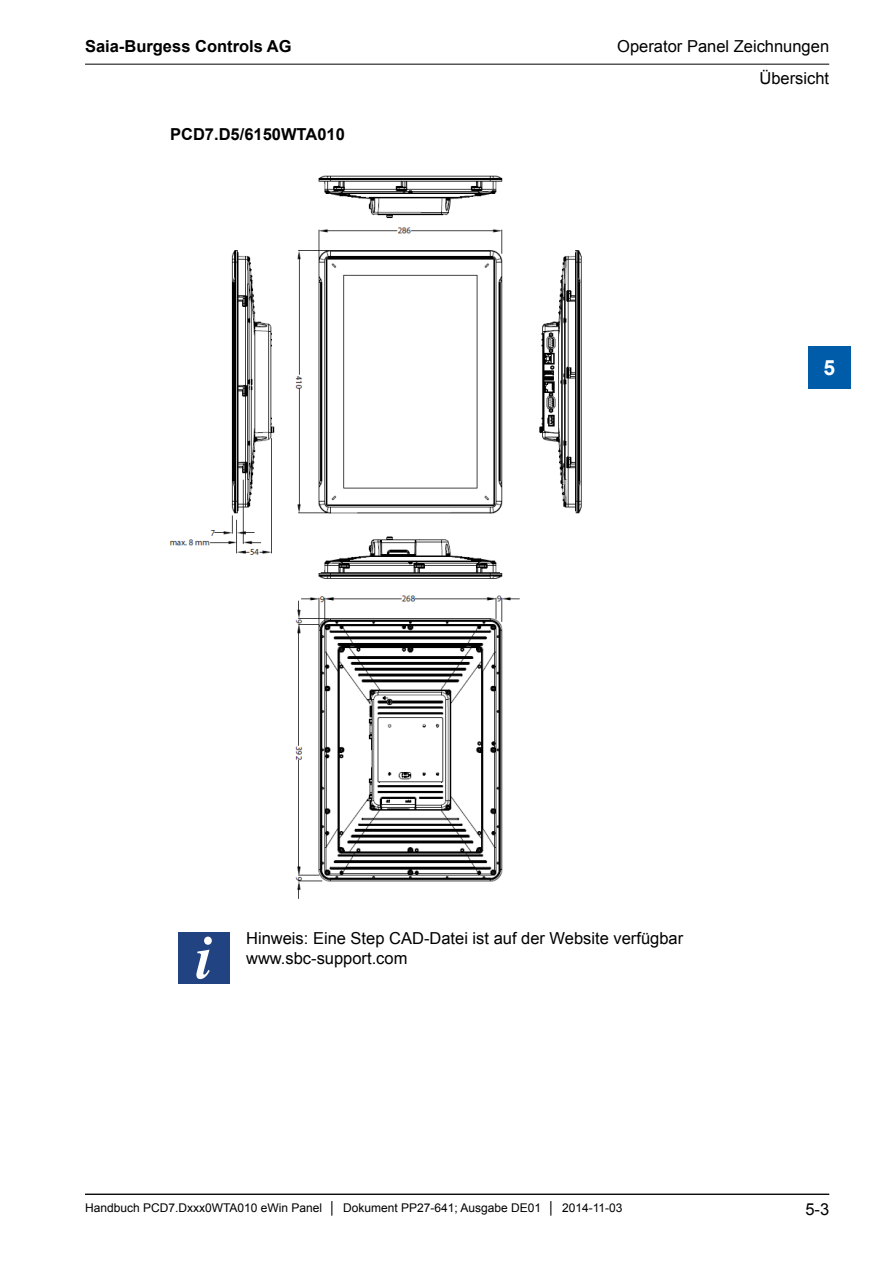
<style>
.page{position:relative;width:893px;height:1263px;background:#fff}
.page>*{position:absolute;margin:0;border:0;box-sizing:border-box;transform-origin:0 0}
.t1{font:700 21px "Arial";color:#fff}
.Text_11Pt{font:16.5px/19.8px "Arial";color:#000}
.Fliesstext_Ueberschr{font:700 16.5px "Arial";color:#000}
.t2{font:12px "Arial";color:#000}
</style>
<div class="page">
<hr style="left:85px;top:64px;width:744px;height:1px;background:#000">
<hr style="left:85px;top:1194px;width:744px;height:1px;background:#000">
<div style="left:808px;top:347px;width:42px;height:42px;background:#005ba9"></div>
<img style="left:170px;top:175px;width:412px;height:724px">
<div style="left:179px;top:932px;width:51px;height:51px;background:#224382"></div>
<svg style="left:196px;top:936px;width:16px;height:43px"></svg>
<p class="Fliesstext_Ueberschr" style="left:85px;top:36px;width:208px">Saia-Burgess Controls AG</p>
<p class="Fliesstext_Ueberschr" style="left:170px;top:123px;width:176px">PCD7.D5/6150WTA010</p>
<p class="Text_11Pt" style="left:617px;top:37px;width:213px">Operator Panel Zeichnungen</p>
<p class="Text_11Pt" style="left:759px;top:69px;width:71px">Übersicht</p>
<p class="t1" style="left:823px;top:353px;width:13px">5</p>
<p class="Text_11Pt" style="left:246px;top:929px;width:439px">Hinweis: Eine Step CAD-Datei ist auf der Website verfügbar www.sbc-support.com</p>
<p class="t2" style="left:85px;top:1200px;width:539px">Handbuch PCD7.Dxxx0WTA010 eWin Panel │ Dokument PP27-641; Ausgabe DE01 │ 2014-11-03</p>
<p class="Text_11Pt" style="left:805px;top:1200px;width:25px">5-3</p>
</div>
